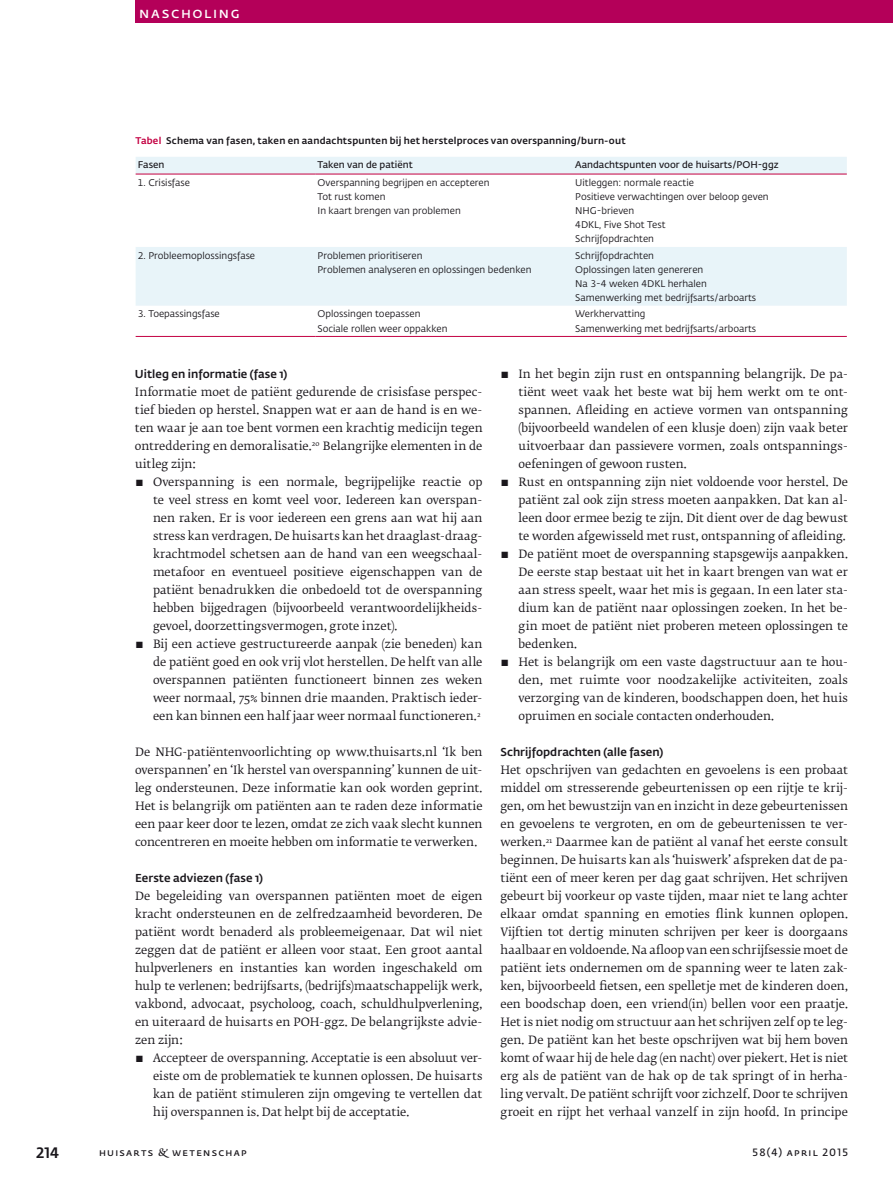
<style>
.page{position:relative;width:893px;height:1191px;background:#fff}
.page>*{position:absolute;margin:0;border:0;box-sizing:border-box;transform-origin:0 0}
.t1{font:600 15px "Fedra Sans Pro";letter-spacing:.1em;color:#fff}
.t2{font:500 15px "Fedra Sans Pro";color:#1a171c}
.t3{font:11.4px/18px "Fedra Serif B Pro";letter-spacing:.005em;color:#1a171c;text-align:justify}
.t4{font:500 11.4px "Fedra Sans Pro";color:#1a171c}
.t5{font:600 10.5px "Fedra Sans Pro";letter-spacing:.12em;color:#1a171c}
.t6{font:9.6px/14.1px "Fedra Sans Pro";color:#1a171c}
.t7{font:500 9.6px "Fedra Sans Pro";letter-spacing:.02em;color:#1a171c}
.t8{font:600 9.6px "Fedra Sans Pro";color:#1a171c}
.s1{color:#c30042}
.s2{font-family:"Fedra Serif B Pro Demi";font-weight:400}
</style>
<div class="page">
<div style="left:135px;top:0;width:758px;height:23px;background:#b40059"></div>
<div style="left:136px;top:157px;width:711px;height:17px;background:#e8f4f9"></div>
<svg style="left:136px;top:247px;width:711px;height:89px"></svg>
<hr style="left:136px;top:174px;width:179px;height:1px;background:#c30042">
<hr style="left:315px;top:174px;width:532px;height:1px;background:#c30042">
<hr style="left:136px;top:336px;width:179px;height:1px;background:#c30042">
<hr style="left:315px;top:336px;width:532px;height:1px;background:#c30042">
<h1 class="t1" style="left:139px;top:6px;width:102px">Nascholing</h1>
<p class="t7" style="left:136px;top:136px;width:492px"><span class="s1">Tabel</span> Schema van fasen, taken en aandachtspunten bij het herstelproces van overspanning/burn-out</p>
<p class="t8" style="left:138px;top:160px;width:28px">Fasen</p>
<p class="t8" style="left:318px;top:160px;width:97px">Taken van de patiënt</p>
<p class="t8" style="left:575px;top:160px;width:205px">Aandachtspunten voor de huisarts/POH-ggz</p>
<p class="t6" style="left:138px;top:176px;width:54px">1. Crisisfase</p>
<p class="t6" style="left:318px;top:176px;width:174px">Overspanning begrijpen en accepteren<br>Tot rust komen<br>In kaart brengen van problemen</p>
<p class="t6" style="left:575px;top:176px;width:195px">Uitleggen: normale reactie<br>Positieve verwachtingen over beloop geven<br>NHG-brieven<br>4DKL, Five Shot Test<br>Schrijfopdrachten</p>
<p class="t6" style="left:138px;top:249px;width:119px">2. Probleemoplossingsfase</p>
<p class="t6" style="left:318px;top:249px;width:215px">Problemen prioritiseren<br>Problemen analyseren en oplossingen bedenken</p>
<p class="t6" style="left:575px;top:249px;width:183px">Schrijfopdrachten<br>Oplossingen laten genereren<br>Na 3-4 weken 4DKL herhalen<br>Samenwerking met bedrijfsarts/arboarts</p>
<p class="t6" style="left:138px;top:308px;width:83px">3. Toepassingsfase</p>
<p class="t6" style="left:318px;top:308px;width:131px">Oplossingen toepassen<br>Sociale rollen weer oppakken</p>
<p class="t6" style="left:575px;top:308px;width:183px">Werkhervatting<br>Samenwerking met bedrijfsarts/arboarts</p>
<p class="t4" style="left:135px;top:369px;width:154px">Uitleg en informatie (fase 1)</p>
<p class="t3" style="left:135px;top:383px;width:349px">Informatie moet de patiënt gedurende de crisisfase perspec&shy;tief bieden op herstel. Snappen wat er aan de hand is en we&shy;ten waar je aan toe bent vormen een krachtig medicijn tegen ontreddering en demoralisatie.<sup>20</sup> Belangrijke elementen in de uitleg zijn:</p>
<p class="t3" style="left:153px;top:473px;width:331px;text-indent:-18px">▪ Overspanning is een normale, begrijpelijke reactie op te veel stress en komt veel voor. Iedereen kan overspan&shy;nen raken. Er is voor iedereen een grens aan wat hij aan stress kan verdragen. De huisarts kan het draaglast-draag&shy;krachtmodel schetsen aan de hand van een weegschaal&shy;metafoor en eventueel positieve eigenschappen van de patiënt benadrukken die onbedoeld tot de overspanning hebben bijgedragen (bijvoorbeeld verantwoordelijkheids&shy;gevoel, doorzettingsvermogen, grote inzet).</p>
<p class="t3" style="left:153px;top:635px;width:331px;text-indent:-18px">▪ Bij een actieve gestructureerde aanpak (zie beneden) kan de patiënt goed en ook vrij vlot herstellen. De helft van alle overspannen patiënten functioneert binnen zes weken weer normaal, 75% binnen drie maanden. Praktisch ieder&shy;een kan binnen een half jaar weer normaal functioneren.<sup>2</sup></p>
<p class="t3" style="left:135px;top:743px;width:349px">De NHG-patiëntenvoorlichting op www.thuisarts.nl ‘Ik ben overspannen’ en ‘Ik herstel van overspanning’ kunnen de uit&shy;leg ondersteunen. Deze informatie kan ook worden geprint.<br>Het is belangrijk om patiënten aan te raden deze informatie een paar keer door te lezen, omdat ze zich vaak slecht kunnen concentreren en moeite hebben om informatie te verwerken.</p>
<p class="t4" style="left:135px;top:873px;width:130px">Eerste adviezen (fase 1)</p>
<p class="t3" style="left:135px;top:887px;width:349px">De begeleiding van overspannen patiënten moet de eigen kracht ondersteunen en de zelfredzaamheid bevorderen. De patiënt wordt benaderd als probleemeigenaar. Dat wil niet zeggen dat de patiënt er alleen voor staat. Een groot aantal hulpverleners en instanties kan worden ingeschakeld om hulp te verlenen: bedrijfsarts, (bedrijfs)maatschappelijk werk, vakbond, advocaat, psycholoog, coach, schuldhulpverlening, en uiteraard de huisarts en POH-ggz. De belangrijkste advie&shy;zen zijn:</p>
<p class="t3" style="left:153px;top:1049px;width:331px;text-indent:-18px">▪ Accepteer de overspanning. Acceptatie is een absoluut ver&shy;eiste om de problematiek te kunnen oplossen. De huisarts kan de patiënt stimuleren zijn omgeving te vertellen dat hij overspannen is. Dat helpt bij de acceptatie.</p>
<p class="t3" style="left:518px;top:365px;width:331px;text-indent:-18px">▪ In het begin zijn rust en ontspanning belangrijk. De pa&shy;tiënt weet vaak het beste wat bij hem werkt om te ont&shy;spannen. Afleiding en actieve vormen van ontspanning (bijvoorbeeld wandelen of een klusje doen) zijn vaak beter uitvoerbaar dan passievere vormen, zoals ontspannings&shy;oefeningen of gewoon rusten.</p>
<p class="t3" style="left:518px;top:473px;width:331px;text-indent:-18px">▪ Rust en ontspanning zijn niet voldoende voor herstel. De patiënt zal ook zijn stress moeten aanpakken. Dat kan al&shy;leen door ermee bezig te zijn. Dit dient over de dag bewust te worden afgewisseld met rust, ontspanning of afleiding.</p>
<p class="t3" style="left:518px;top:545px;width:331px;text-indent:-18px">▪ De patiënt moet de overspanning stapsgewijs aanpakken.<br>De eerste stap bestaat uit het in kaart brengen van wat er aan stress speelt, waar het mis is gegaan. In een later sta&shy;dium kan de patiënt naar oplossingen zoeken. In het be&shy;gin moet de patiënt niet proberen meteen oplossingen te bedenken.</p>
<p class="t3" style="left:518px;top:653px;width:331px;text-indent:-18px">▪ Het is belangrijk om een vaste dagstructuur aan te hou&shy;den, met ruimte voor noodzakelijke activiteiten, zoals verzorging van de kinderen, boodschappen doen, het huis opruimen en sociale contacten onderhouden.</p>
<p class="t4" style="left:500px;top:747px;width:164px">Schrijfopdrachten (alle fasen)</p>
<p class="t3" style="left:500px;top:761px;width:349px">Het opschrijven van gedachten en gevoelens is een probaat middel om stresserende gebeurtenissen op een rijtje te krij&shy;gen, om het bewustzijn van en inzicht in deze gebeurtenissen en gevoelens te vergroten, en om de gebeurtenissen te ver&shy;werken.<sup>21</sup> Daarmee kan de patiënt al vanaf het eerste consult beginnen. De huisarts kan als ‘huiswerk’ afspreken dat de pa&shy;tiënt een of meer keren per dag gaat schrijven. Het schrijven gebeurt bij voorkeur op vaste tijden, maar niet te lang achter elkaar omdat spanning en emoties flink kunnen oplopen.<br>Vijftien tot dertig minuten schrijven per keer is doorgaans haalbaar en voldoende. Na afloop van een schrijfsessie moet de pa tiënt iets ondernemen om de spanning weer te laten zak&shy;ken, bijvoorbeeld fietsen, een spelletje met de kinderen doen, een boodschap doen, een vriend(in) bellen voor een praatje.<br>Het is niet nodig om structuur aan het schrijven zelf op te leg&shy;gen. De patiënt kan het beste opschrijven wat bij hem boven komt of waar hij de hele dag (en nacht) over piekert. Het is niet erg als de patiënt van de hak op de tak springt of in herha&shy;ling vervalt. De patiënt schrijft voor zichzelf. Door te schrijven groeit en rijpt het verhaal vanzelf in zijn hoofd. In principe</p>
<h1 class="t2" style="left:36px;top:1145px;width:25px">214</h1>
<p class="t5" style="left:99px;top:1147px;width:149px">huisarts <span class="s2">&amp;</span> wetenschap</p>
<p class="t5" style="left:752px;top:1147px;width:97px">58(4) april 2015</p>
</div>
